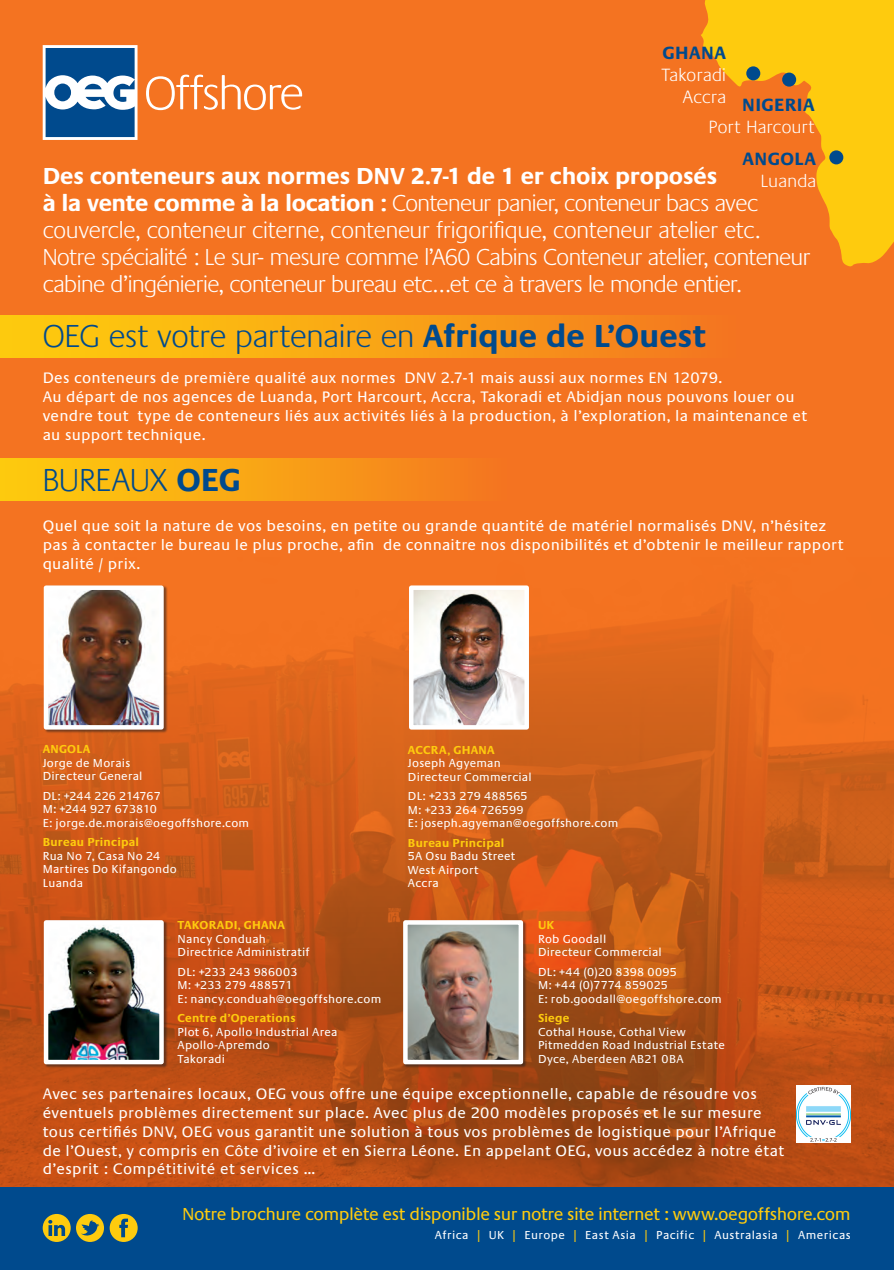
<style>
.page{position:relative;width:894px;height:1270px;background:#fff}
.page>*{position:absolute;margin:0;border:0;box-sizing:border-box;transform-origin:0 0}
.t1{font:300 33px "Praxis LT";color:#004a8d}
.t2{font:300 24px/27px "Praxis LT";letter-spacing:-.015em;color:#fff}
.t3{font:300 18.45px "Praxis LT";letter-spacing:.025em;color:#fff}
.t4{font:700 18.45px "Praxis LT";letter-spacing:.025em;color:#004a8d}
.t5{font:18px "Praxis LT";letter-spacing:-.025em;color:#fecb0e}
.t6{font:15.75px/18.8px "Praxis LT";letter-spacing:.02em;color:#fff}
.t7{font:12px "Praxis LT";letter-spacing:.02em;color:#fff}
.t8{font:700 12px "Praxis LT";letter-spacing:.02em;color:#fecb0e}
.t9{font:12px "Praxis LT";letter-spacing:.04em;color:#fff}
.t10{font:12px "Praxis LT";color:#fff}
.s1{font-weight:700}
.s2{color:#fecb0e}
</style>
<div class="page">
<div style="left:0;top:0;width:894px;height:1269px;background:#f47321"></div>
<img style="left:0;top:587px;width:894px;height:600px">
<div style="left:0;top:1187px;width:894px;height:82px;background:#004a8d"></div>
<svg style="left:146px;top:75px;width:156px;height:35px"></svg>
<svg style="left:43px;top:45px;width:94px;height:95px;background:#5787b3"></svg>
<div style="left:110px;top:1213px;width:28px;height:28px;background:#fecb0e;border-radius:50%"></div>
<svg style="left:119px;top:1218px;width:9px;height:18px"></svg>
<svg style="left:43px;top:1213px;width:28px;height:28px"></svg>
<svg style="left:48px;top:1219px;width:17px;height:16px"></svg>
<div style="left:76px;top:1213px;width:28px;height:28px;background:#fecb0e;border-radius:50%"></div>
<svg style="left:81px;top:1220px;width:18px;height:16px"></svg>
<img style="left:796px;top:1084px;width:55px;height:57px">
<div style="left:0;top:315px;width:736px;height:42px;background:linear-gradient(to right,#fed00c,#f4781f)"></div>
<div style="left:0;top:458px;width:506px;height:42px;background:linear-gradient(to right,#fed00c,#f4781f)"></div>
<svg style="left:701px;top:0;width:193px;height:267px;fill:#fecb0e"></svg>
<div style="left:782px;top:73px;width:14px;height:14px;background:#004a8d;border-radius:50%"></div>
<div style="left:746px;top:66px;width:14px;height:14px;background:#004a8d;border-radius:50%"></div>
<div style="left:829px;top:150px;width:14px;height:14px;background:#004a8d;border-radius:50%"></div>
<div style="left:408px;top:585px;width:123px;height:148px;background:#231f20;opacity:.55"></div>
<img style="left:414px;top:590px;width:110px;height:134px">
<div style="left:409px;top:585px;width:120px;height:144px;border:4px solid #fff"></div>
<div style="left:44px;top:920px;width:124px;height:148px;background:#231f20;opacity:.55"></div>
<img style="left:49px;top:925px;width:110px;height:134px">
<div style="left:44px;top:920px;width:120px;height:144px;border:4px solid #fff"></div>
<div style="left:403px;top:920px;width:124px;height:148px;background:#231f20;opacity:.55"></div>
<img style="left:408px;top:925px;width:110px;height:134px">
<div style="left:403px;top:920px;width:120px;height:144px;border:4px solid #fff"></div>
<div style="left:44px;top:585px;width:124px;height:148px;background:#231f20;opacity:.55"></div>
<img style="left:49px;top:590px;width:110px;height:134px">
<div style="left:44px;top:585px;width:120px;height:144px;border:4px solid #fff"></div>
<p class="t4" style="left:662px;top:43px;width:65px">GHANA</p>
<p class="t3" style="left:661px;top:65px;width:66px">Takoradi</p>
<p class="t3" style="left:683px;top:87px;width:45px">Accra</p>
<p class="t4" style="left:742px;top:95px;width:74px">NIGERIA</p>
<p class="t3" style="left:709px;top:117px;width:107px">Port Harcourt</p>
<p class="t4" style="left:742px;top:149px;width:75px">ANGOLA</p>
<p class="t3" style="left:761px;top:171px;width:57px">Luanda</p>
<p class="t2" style="left:43px;top:163px;width:769px"><span class="s1">Des conteneurs aux normes DNV 2.7-1 de 1 er choix proposés<br>à la vente comme à la location :</span> Conteneur panier, conteneur bacs avec couvercle, conteneur citerne, conteneur frigorifique, conteneur atelier etc.<br>Notre spécialité : Le sur- mesure comme l’A60 Cabins Conteneur atelier, conteneur cabine d’ingénierie, conteneur bureau etc…et ce à travers le monde entier.</p>
<p class="t1" style="left:43px;top:318px;width:665px">OEG est votre partenaire en <span class="s1">Afrique de L’Ouest</span></p>
<p class="t6" style="left:43px;top:369px;width:681px">Des conteneurs de première qualité aux normes DNV 2.7-1 mais aussi aux normes EN 12079.</p>
<p class="t6" style="left:43px;top:388px;width:766px">Au départ de nos agences de Luanda, Port Harcourt, Accra, Takoradi et Abidjan nous pouvons louer ou vendre tout type de conteneurs liés aux activités liés à la production, à l’exploration, la maintenance et au support technique.</p>
<p class="t1" style="left:43px;top:462px;width:199px">BUREAUX <span class="s1">OEG</span></p>
<p class="t6" style="left:43px;top:517px;width:802px">Quel que soit la nature de vos besoins, en petite ou grande quantité de matériel normalisés DNV, n’hésitez pas à contacter le bureau le plus proche, afin de connaitre nos disponibilités et d’obtenir le meilleur rapport qualité / prix.</p>
<p class="t8" style="left:43px;top:742px;width:49px">ANGOLA</p>
<p class="t7" style="left:43px;top:756px;width:89px">Jorge de Morais</p>
<p class="t7" style="left:43px;top:769px;width:101px">Directeur General</p>
<p class="t10" style="left:43px;top:789px;width:120px">DL: +244 226 214767</p>
<p class="t7" style="left:43px;top:802px;width:116px">M: +244 927 673810</p>
<p class="t7" style="left:43px;top:816px;width:208px">E: jorge.de.morais@oegoffshore.com</p>
<p class="t8" style="left:43px;top:835px;width:98px">Bureau Principal</p>
<p class="t7" style="left:43px;top:849px;width:119px">Rua No 7, Casa No 24</p>
<p class="t7" style="left:43px;top:862px;width:135px">Martires Do Kifangondo</p>
<p class="t7" style="left:43px;top:876px;width:42px">Luanda</p>
<p class="t8" style="left:178px;top:918px;width:109px">TAKORADI, GHANA</p>
<p class="t7" style="left:178px;top:931px;width:90px">Nancy Conduah</p>
<p class="t7" style="left:178px;top:945px;width:134px">Directrice Administratif</p>
<p class="t7" style="left:178px;top:964px;width:121px">DL: +233 243 986003</p>
<p class="t7" style="left:178px;top:978px;width:116px">M: +233 279 488571</p>
<p class="t7" style="left:178px;top:991px;width:205px">E: nancy.conduah@oegoffshore.com</p>
<p class="t8" style="left:178px;top:1011px;width:119px">Centre d’Operations</p>
<p class="t7" style="left:178px;top:1024px;width:161px">Plot 6, Apollo Industrial Area</p>
<p class="t7" style="left:178px;top:1038px;width:94px">Apollo-Apremdo</p>
<p class="t7" style="left:178px;top:1051px;width:49px">Takoradi</p>
<p class="t8" style="left:408px;top:743px;width:88px">ACCRA, GHANA</p>
<p class="t7" style="left:408px;top:756px;width:94px">Joseph Agyeman</p>
<p class="t7" style="left:408px;top:770px;width:125px">Directeur Commercial</p>
<p class="t7" style="left:408px;top:789px;width:121px">DL: +233 279 488565</p>
<p class="t7" style="left:408px;top:803px;width:117px">M: +233 264 726599</p>
<p class="t7" style="left:408px;top:816px;width:212px">E: joseph.agyeman@oegoffshore.com</p>
<p class="t8" style="left:408px;top:836px;width:98px">Bureau Principal</p>
<p class="t7" style="left:408px;top:849px;width:109px">5A Osu Badu Street</p>
<p class="t7" style="left:408px;top:863px;width:72px">West Airport</p>
<p class="t7" style="left:408px;top:876px;width:32px">Accra</p>
<p class="t8" style="left:538px;top:918px;width:18px">UK</p>
<p class="t7" style="left:538px;top:931px;width:70px">Rob Goodall</p>
<p class="t7" style="left:538px;top:945px;width:125px">Directeur Commercial</p>
<p class="t7" style="left:538px;top:964px;width:140px">DL: +44 (0)20 8398 0095</p>
<p class="t7" style="left:538px;top:978px;width:131px">M: +44 (0)7774 859025</p>
<p class="t7" style="left:538px;top:991px;width:185px">E: rob.goodall@oegoffshore.com</p>
<p class="t8" style="left:538px;top:1011px;width:33px">Siege</p>
<p class="t7" style="left:538px;top:1024px;width:149px">Cothal House, Cothal View</p>
<p class="t7" style="left:538px;top:1038px;width:188px">Pitmedden Road Industrial Estate</p>
<p class="t7" style="left:538px;top:1051px;width:147px">Dyce, Aberdeen AB21 0BA</p>
<p class="t6" style="left:43px;top:1084px;width:743px">Avec ses partenaires locaux, OEG vous offre une équipe exceptionnelle, capable de résoudre vos éventuels problèmes directement sur place. Avec plus de 200 modèles proposés et le sur mesure tous certifiés DNV, OEG vous garantit une solution à tous vos problèmes de logistique pour l’Afrique de l’Ouest, y compris en Côte d’ivoire et en Sierra Léone. En appelant OEG, vous accédez à notre état d’esprit : Compétitivité et services …</p>
<p class="t5" style="left:182px;top:1204px;width:670px">Notre brochure complète est disponible sur notre site internet : www.oegoffshore.com</p>
<p class="t9" style="left:435px;top:1228px;width:417px">Africa <span class="s2">|</span> UK <span class="s2">|</span> Europe <span class="s2">|</span> East Asia <span class="s2">|</span> Pacific <span class="s2">|</span> Australasia <span class="s2">|</span> Americas</p>
</div>
